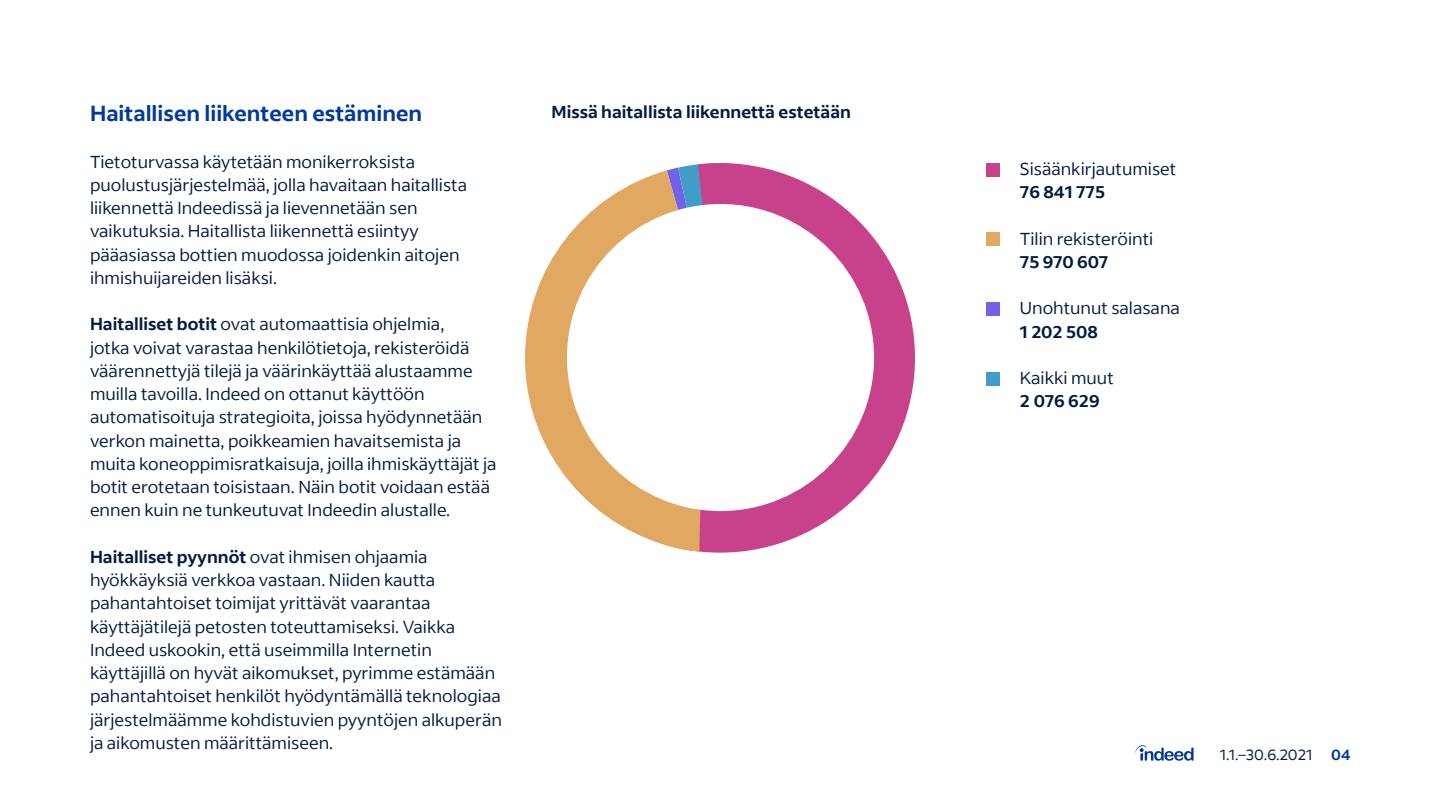
<style>
.page{position:relative;width:1440px;height:810px;background:#fff}
.page>*{position:absolute;margin:0;border:0;box-sizing:border-box;transform-origin:0 0}
.t1{font:700 21.75px "Indeed Sans";color:#003a9b}
.t2{font:17.25px/23.2px "Indeed Sans";color:#001c40}
.t3{font:700 17.25px "Indeed Sans";color:#001c40}
.t4{font:15px "Indeed Sans";color:#001c40}
.s1{font-weight:700}
.s2{font-weight:700;color:#003a9b}
</style>
<div class="page">
<div style="left:987px;top:163px;width:13px;height:14px;background:#c74289"></div>
<div style="left:987px;top:233px;width:13px;height:13px;background:#e0a961"></div>
<div style="left:987px;top:302px;width:13px;height:14px;background:#7461e7"></div>
<div style="left:987px;top:372px;width:13px;height:13px;background:#409ec8"></div>
<svg style="left:1135px;top:745px;width:59px;height:16px"></svg>
<svg style="left:694px;top:299px;width:221px;height:254px"></svg>
<svg style="left:669px;top:164px;width:29px;height:6px"></svg>
<svg style="left:525px;top:170px;width:195px;height:379px"></svg>
<svg style="left:540px;top:228px;width:163px;height:323px;fill:#e0a861"></svg>
<svg style="left:698px;top:163px;width:208px;height:351px;fill:#c7428a"></svg>
<div style="left:567px;top:204px;width:307px;height:307px;background:#fff;border-radius:50%"></div>
<p class="t1" style="left:90px;top:99px;width:334px">Haitallisen liikenteen estäminen</p>
<p class="t2" style="left:90px;top:150px;width:379px">Tietoturvassa käytetään monikerroksista puolustusjärjestelmää, jolla havaitaan haitallista liikennettä Indeedissä ja lievennetään sen vaikutuksia. Haitallista liikennettä esiintyy pääasiassa bottien muodossa joidenkin aitojen ihmishuijareiden lisäksi.</p>
<p class="t2" style="left:90px;top:312px;width:408px"><span class="s1">Haitalliset botit</span> ovat automaattisia ohjelmia,<br>jotka voivat varastaa henkilötietoja, rekisteröidä väärennettyjä tilejä ja väärinkäyttää alustaamme muilla tavoilla. Indeed on ottanut käyttöön automatisoituja strategioita, joissa hyödynnetään verkon mainetta, poikkeamien havaitsemista ja muita koneoppimisratkaisuja, joilla ihmiskäyttäjät ja botit erotetaan toisistaan. Näin botit voidaan estää ennen kuin ne tunkeutuvat Indeedin alustalle.</p>
<p class="t2" style="left:90px;top:545px;width:413px"><span class="s1">Haitalliset pyynnöt</span> ovat ihmisen ohjaamia hyökkäyksiä verkkoa vastaan. Niiden kautta pahantahtoiset toimijat yrittävät vaarantaa käyttäjätilejä petosten toteuttamiseksi. Vaikka Indeed uskookin, että useimmilla Internetin käyttäjillä on hyvät aikomukset, pyrimme estämään pahantahtoiset henkilöt hyödyntämällä teknologiaa järjestelmäämme kohdistuvien pyyntöjen alkuperän ja aikomusten määrittämiseen.</p>
<p class="t3" style="left:552px;top:101px;width:301px">Missä haitallista liikennettä estetään</p>
<p class="t2" style="left:1020px;top:157px;width:158px">Sisäänkirjautumiset</p>
<p class="t3" style="left:1020px;top:181px;width:87px">76 841 775</p>
<p class="t2" style="left:1020px;top:227px;width:135px">Tilin rekisteröinti</p>
<p class="t3" style="left:1020px;top:251px;width:90px">75 970 607</p>
<p class="t2" style="left:1020px;top:296px;width:161px">Unohtunut salasana</p>
<p class="t3" style="left:1020px;top:320px;width:80px">1 202 508</p>
<p class="t2" style="left:1020px;top:366px;width:95px">Kaikki muut</p>
<p class="t3" style="left:1020px;top:390px;width:81px">2 076 629</p>
<p class="t4" style="left:1220px;top:745px;width:132px">1.1.–30.6.2021 <span class="s2">04</span></p>
</div>
